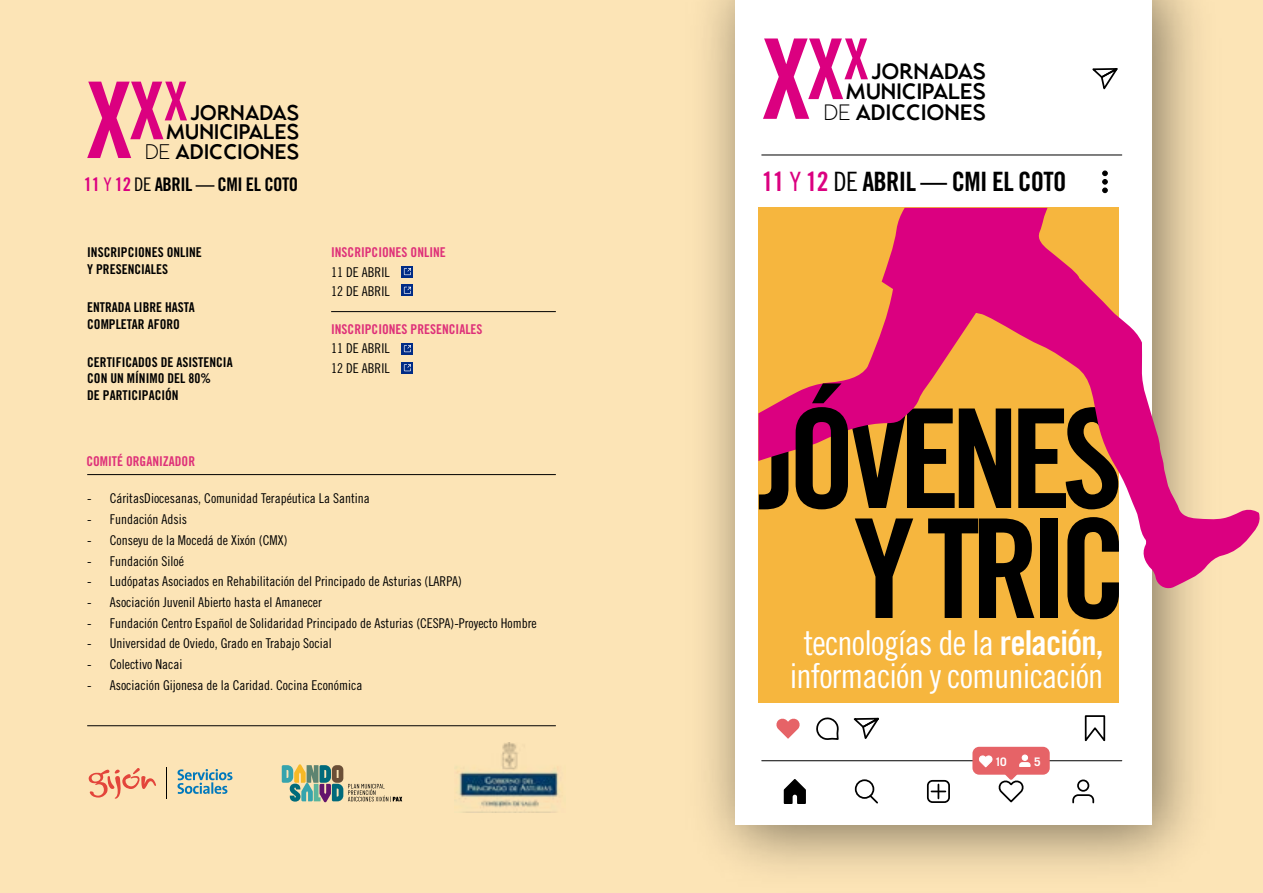
<style>
.page{position:relative;width:1263px;height:893px;background:#fce4b6}
.page>*{position:absolute;margin:0;border:0;box-sizing:border-box;transform-origin:0 0}
.t1{font:34.35px/33.5px "Trade Gothic LT Std Cn 18";letter-spacing:-.025em;color:#fff;text-align:center}
.t2{font:26.7px "Trade Gothic LT Std Bd Cn 20";letter-spacing:-.025em;color:#000}
.t3{font:700 22.2px/20.4px "Glorich";letter-spacing:-.025em;color:#000;text-align:right}
.t4{font:700 21.15px/19.5px "Glorich";letter-spacing:-.025em;color:#000;text-align:right}
.t5{font:18.75px "Trade Gothic LT Std Bd Cn 20";letter-spacing:-.025em;color:#000}
.t6{font:13.5px/19.2px "Trade Gothic LT Std Cn 18";color:#000}
.t7{font:13.5px/16.2px "Trade Gothic LT Std Bd Cn 20";color:#000}
.t8{font:13.5px "Trade Gothic LT Std Bd Cn 20";color:#de3079}
.t9{font:700 11.85px "Trade Gothic LT Std";color:#fff}
.s1{font-weight:300}
.s2{color:#db0080}
.s3{font-family:"Trade Gothic LT Std Cn 18";color:#db0080}
.s4{font-family:"Trade Gothic LT Std Cn 18"}
.s5{font-family:"Trade Gothic LT Std Bd Cn 20"}
</style>
<div class="page">
<img style="left:707px;top:0;width:490px;height:869px">
<div style="left:735px;top:0;width:417px;height:824px;background:#fff"></div>
<div style="left:758px;top:207px;width:360px;height:495px;background:#f6b63e"></div>
<svg style="left:776px;top:718px;width:24px;height:21px"></svg>
<div style="left:855px;top:779px;width:19px;height:20px;border:2px solid #000;border-radius:50%"></div>
<svg style="left:868px;top:793px;width:10px;height:11px"></svg>
<div style="left:927px;top:780px;width:23px;height:23px;border:2px solid #000;border-radius:5px"></div>
<svg style="left:931px;top:784px;width:14px;height:14px"></svg>
<hr style="left:762px;top:760px;width:360px;height:1px;background:#000">
<hr style="left:762px;top:155px;width:360px;height:1px;background:#000">
<svg style="left:783px;top:779px;width:23px;height:25px"></svg>
<svg style="left:1072px;top:794px;width:23px;height:10px"></svg>
<div style="left:1077px;top:779px;width:12px;height:13px;border:2px solid #000;border-radius:50%"></div>
<svg style="left:1084px;top:715px;width:22px;height:27px"></svg>
<svg style="left:816px;top:717px;width:23px;height:23px"></svg>
<svg style="left:853px;top:717px;width:26px;height:22px"></svg>
<svg style="left:1092px;top:68px;width:26px;height:22px"></svg>
<svg style="left:1102px;top:171px;width:5px;height:22px"></svg>
<svg style="left:972px;top:747px;width:78px;height:56px"></svg>
<svg style="left:875px;top:590px;width:18px;height:28px"></svg>
<svg style="left:944px;top:590px;width:90px;height:28px"></svg>
<div style="left:1041px;top:518px;width:17px;height:100px;background:#000"></div>
<svg style="left:1067px;top:590px;width:52px;height:29px"></svg>
<svg style="left:758px;top:208px;width:502px;height:382px"></svg>
<svg style="left:796px;top:383px;width:215px;height:126px"></svg>
<svg style="left:763px;top:38px;width:105px;height:81px"></svg>
<svg style="left:87px;top:82px;width:100px;height:76px"></svg>
<svg style="left:177px;top:769px;width:55px;height:25px"></svg>
<svg style="left:88px;top:768px;width:68px;height:31px"></svg>
<hr style="left:166px;top:768px;width:1px;height:31px;background:#000">
<svg style="left:282px;top:764px;width:120px;height:38px"></svg>
<img style="left:455px;top:743px;width:104px;height:70px">
<hr style="left:87px;top:474px;width:469px;height:1px;background:#000">
<hr style="left:87px;top:725px;width:469px;height:1px;background:#000">
<hr style="left:331px;top:311px;width:225px;height:1px;background:#000">
<svg style="left:402px;top:266px;width:11px;height:11px"></svg>
<svg style="left:404px;top:268px;width:7px;height:7px"></svg>
<svg style="left:402px;top:285px;width:11px;height:11px"></svg>
<svg style="left:404px;top:287px;width:7px;height:7px"></svg>
<svg style="left:402px;top:343px;width:11px;height:11px"></svg>
<svg style="left:404px;top:345px;width:7px;height:7px"></svg>
<svg style="left:402px;top:362px;width:11px;height:11px"></svg>
<svg style="left:404px;top:364px;width:7px;height:7px"></svg>
<h3 class="t3" style="left:845px;top:62px;width:143px">JORNADAS<br>MUNICIPALES</h3>
<h3 class="t4" style="left:190px;top:104px;width:111px">JORNADAS</h3>
<h3 class="t3" style="left:823px;top:103px;width:164px"><span class="s1">de</span> ADICCIONES</h3>
<h3 class="t4" style="left:145px;top:123px;width:156px">MUNICIPALES <span class="s1">de</span> ADICCIONES</h3>
<h3 class="t5" style="left:84px;top:173px;width:216px"><span class="s2">11</span> <span class="s3">Y</span> <span class="s2">12</span> <span class="s4">DE</span> ABRIL — CMI EL COTO</h3>
<h2 class="t2" style="left:762px;top:165px;width:306px"><span class="s2">11</span> <span class="s3">Y</span> <span class="s2">12</span> <span class="s4">DE</span> ABRIL — CMI EL COTO</h2>
<p class="t7" style="left:87px;top:244px;width:116px">INSCRIPCIONES ONLINE<br>Y PRESENCIALES</p>
<p class="t7" style="left:87px;top:299px;width:109px">ENTRADA LIBRE HASTA<br>COMPLETAR AFORO</p>
<p class="t7" style="left:87px;top:354px;width:147px">CERTIFICADOS DE ASISTENCIA<br>CON UN MÍNIMO DEL 80%<br>DE PARTICIPACIÓN</p>
<p class="t8" style="left:86px;top:453px;width:110px">COMITÉ ORGANIZADOR</p>
<p class="t8" style="left:331px;top:244px;width:116px">INSCRIPCIONES ONLINE</p>
<p class="t6" style="left:331px;top:262px;width:60px">11 DE ABRIL<br>12 DE ABRIL</p>
<p class="t8" style="left:331px;top:321px;width:153px">INSCRIPCIONES PRESENCIALES</p>
<p class="t6" style="left:331px;top:339px;width:60px">11 DE ABRIL<br>12 DE ABRIL</p>
<p class="t6" style="left:87px;top:489px;width:6px">‐</p>
<p class="t6" style="left:110px;top:489px;width:262px">CáritasDiocesanas, Comunidad Terapéutica La Santina</p>
<p class="t6" style="left:87px;top:510px;width:6px">‐</p>
<p class="t6" style="left:110px;top:510px;width:79px">Fundación Adsis</p>
<p class="t6" style="left:87px;top:530px;width:6px">‐</p>
<p class="t6" style="left:110px;top:530px;width:179px">Conseyu de la Mocedá de Xixón (CMX)</p>
<p class="t6" style="left:87px;top:551px;width:6px">‐</p>
<p class="t6" style="left:110px;top:551px;width:76px">Fundación Siloé</p>
<p class="t6" style="left:87px;top:572px;width:6px">‐</p>
<p class="t6" style="left:110px;top:572px;width:354px">Ludópatas Asociados en Rehabilitación del Principado de Asturias (LARPA)</p>
<p class="t6" style="left:87px;top:592px;width:6px">‐</p>
<p class="t6" style="left:110px;top:592px;width:214px">Asociación Juvenil Abierto hasta el Amanecer</p>
<p class="t6" style="left:87px;top:613px;width:6px">‐</p>
<p class="t6" style="left:110px;top:613px;width:429px">Fundación Centro Español de Solidaridad Principado de Asturias (CESPA)-Proyecto Hombre</p>
<p class="t6" style="left:87px;top:634px;width:6px">‐</p>
<p class="t6" style="left:110px;top:634px;width:223px">Universidad de Oviedo, Grado en Trabajo Social</p>
<p class="t6" style="left:87px;top:654px;width:6px">‐</p>
<p class="t6" style="left:110px;top:654px;width:74px">Colectivo Nacai</p>
<p class="t6" style="left:87px;top:675px;width:6px">‐</p>
<p class="t6" style="left:110px;top:675px;width:254px">Asociación Gijonesa de la Caridad. Cocina Económica</p>
<h1 class="t1" style="left:790px;top:625px;width:315px">tecnologías de la <span class="s5">relación, </span>información y comunicación</h1>
<p class="t9" style="left:995px;top:754px;width:14px">10</p>
<p class="t9" style="left:1034px;top:754px;width:8px">5</p>
</div>
